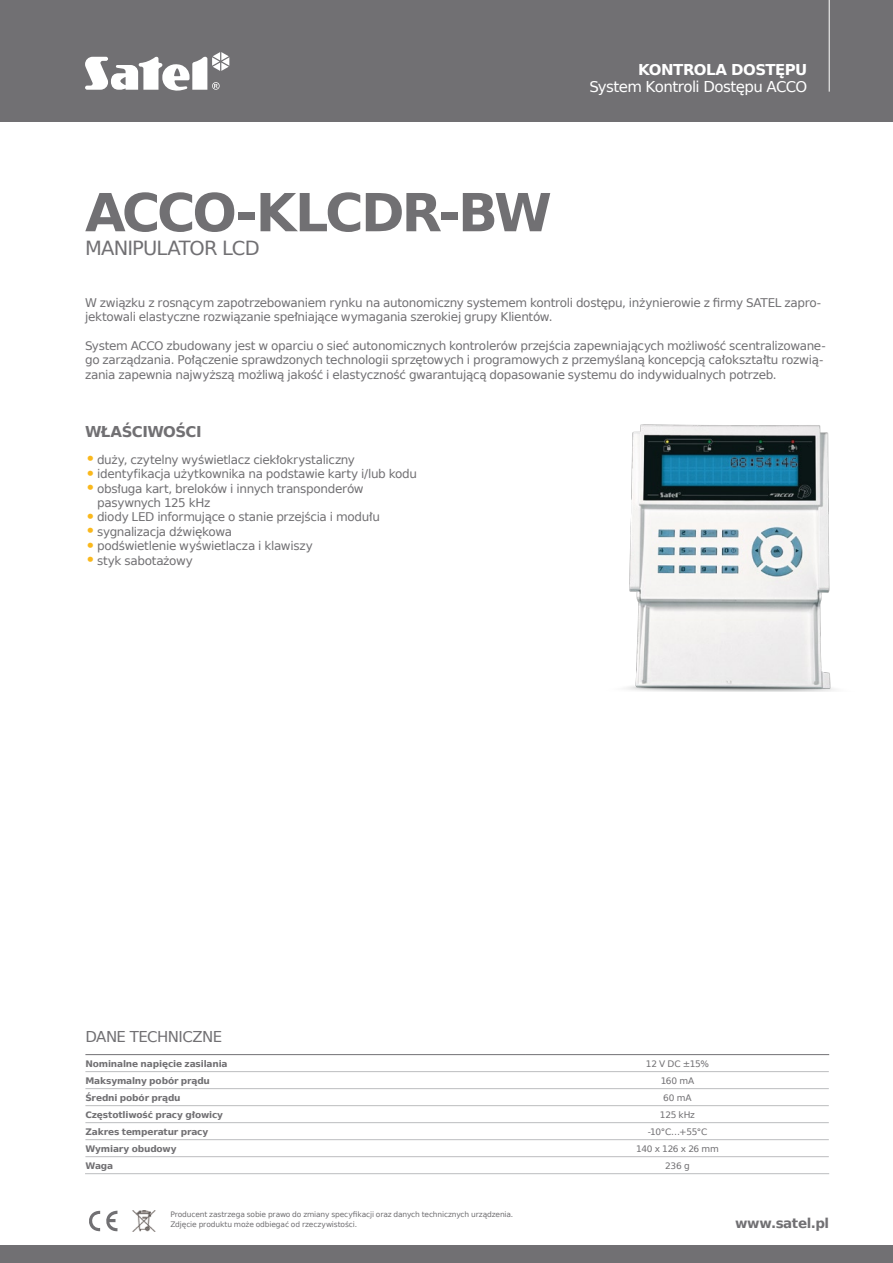
<style>
.page{position:relative;width:893px;height:1263px;background:#fff}
.page>*{position:absolute;margin:0;border:0;box-sizing:border-box;transform-origin:0 0}
.t1{font:700 52.5px "Prima Sans EU";letter-spacing:-.06em;color:#717073}
.t2{font:19.5px "Prima Sans EU";letter-spacing:-.045em;color:#717073}
.t3{font:15px "Prima Sans EU";letter-spacing:-.035em;color:#fff}
.t4{font:700 15px "Prima Sans EU";letter-spacing:-.035em;color:#fff}
.t5{font:15px "Prima Sans EU";letter-spacing:-.04em;color:#717073}
.t6{font:700 15px "Prima Sans EU";letter-spacing:-.04em;color:#717073}
.t7{font:700 13.5px "Prima Sans EU";letter-spacing:-.03em;color:#717073}
.t8{font:12px/14.4px "Prima Sans EU";letter-spacing:-.025em;color:#717073}
.t9{font:700 9px "Prima Sans EU";letter-spacing:-.02em;color:#717073}
.t10{font:9px "Prima Sans EU";letter-spacing:-.035em;color:#717073}
.t11{font:7.5px/10.5px "Prima Sans EU";letter-spacing:-.015em;color:#717073}
.s1{font-size:18px;color:#fab81c}
</style>
<div class="page">
<div style="left:0;top:0;width:893px;height:121px;background:#717073"></div>
<svg style="left:85px;top:52px;width:144px;height:39px"></svg>
<hr style="left:829px;top:0;width:1px;height:92px;background:#fff">
<img style="left:132px;top:1210px;width:24px;height:22px">
<svg style="left:89px;top:1210px;width:28px;height:22px"></svg>
<div style="left:0;top:1245px;width:893px;height:18px;background:#717073"></div>
<hr style="left:85px;top:1071px;width:441px;height:1px;background:#bcbdbf">
<hr style="left:85px;top:1088px;width:441px;height:1px;background:#bcbdbf">
<hr style="left:85px;top:1105px;width:441px;height:1px;background:#bcbdbf">
<hr style="left:85px;top:1122px;width:441px;height:1px;background:#bcbdbf">
<hr style="left:85px;top:1139px;width:441px;height:1px;background:#bcbdbf">
<hr style="left:85px;top:1156px;width:441px;height:1px;background:#bcbdbf">
<hr style="left:85px;top:1173px;width:441px;height:1px;background:#bcbdbf">
<hr style="left:526px;top:1071px;width:303px;height:1px;background:#bcbdbf">
<hr style="left:526px;top:1088px;width:303px;height:1px;background:#bcbdbf">
<hr style="left:526px;top:1105px;width:303px;height:1px;background:#bcbdbf">
<hr style="left:526px;top:1122px;width:303px;height:1px;background:#bcbdbf">
<hr style="left:526px;top:1139px;width:303px;height:1px;background:#bcbdbf">
<hr style="left:526px;top:1156px;width:303px;height:1px;background:#bcbdbf">
<hr style="left:526px;top:1173px;width:303px;height:1px;background:#bcbdbf">
<hr style="left:85px;top:1054px;width:441px;height:1px;background:#717073">
<hr style="left:526px;top:1054px;width:303px;height:1px;background:#717073">
<img style="left:626px;top:425px;width:209px;height:266px">
<h1 class="t1" style="left:85px;top:176px;width:468px">ACCO-KLCDR-BW</h1>
<h2 class="t2" style="left:85px;top:234px;width:176px">MANIPULATOR LCD</h2>
<p class="t4" style="left:638px;top:59px;width:171px">KONTROLA DOSTĘPU</p>
<p class="t3" style="left:589px;top:76px;width:220px">System Kontroli Dostępu ACCO</p>
<p class="t8" style="left:85px;top:295px;width:738px">W związku z rosnącym zapotrzebowaniem rynku na autonomiczny systemem kontroli dostępu, inżynierowie z firmy SATEL zapro&shy;jektowali elastyczne rozwiązanie spełniające wymagania szerokiej grupy Klientów.</p>
<p class="t8" style="left:85px;top:338px;width:742px">System ACCO zbudowany jest w oparciu o sieć autonomicznych kontrolerów przejścia zapewniających możliwość scentralizowane&shy;go zarządzania. Połączenie sprawdzonych technologii sprzętowych i programowych z przemyślaną koncepcją całokształtu rozwią&shy;zania zapewnia najwyższą możliwą jakość i elastyczność gwarantującą dopasowanie systemu do indywidualnych potrzeb.</p>
<p class="t6" style="left:85px;top:421px;width:118px">WŁAŚCIWOŚCI</p>
<p class="t8" style="left:85px;top:452px;width:272px"><span class="s1">•</span>duży, czytelny wyświetlacz ciekłokrystaliczny</p>
<p class="t8" style="left:85px;top:466px;width:334px"><span class="s1">•</span>identyfikacja użytkownika na podstawie karty i/lub kodu</p>
<p class="t8" style="left:97px;top:481px;width:268px;text-indent:-12px"><span class="s1">•</span>obsługa kart, breloków i innych transponderów pasywnych 125 kHz</p>
<p class="t8" style="left:85px;top:510px;width:296px"><span class="s1">•</span>diody LED informujące o stanie przejścia i modułu</p>
<p class="t8" style="left:85px;top:524px;width:149px"><span class="s1">•</span>sygnalizacja dźwiękowa</p>
<p class="t8" style="left:85px;top:538px;width:229px"><span class="s1">•</span>podświetlenie wyświetlacza i klawiszy</p>
<p class="t8" style="left:85px;top:553px;width:109px"><span class="s1">•</span>styk sabotażowy</p>
<p class="t5" style="left:85px;top:1026px;width:138px">DANE TECHNICZNE</p>
<p class="t9" style="left:85px;top:1057px;width:144px">Nominalne napięcie zasilania</p>
<p class="t10" style="left:646px;top:1057px;width:65px">12 V DC ±15%</p>
<p class="t9" style="left:85px;top:1074px;width:126px">Maksymalny pobór prądu</p>
<p class="t10" style="left:661px;top:1074px;width:35px">160 mA</p>
<p class="t9" style="left:85px;top:1091px;width:97px">Średni pobór prądu</p>
<p class="t10" style="left:663px;top:1091px;width:30px">60 mA</p>
<p class="t9" style="left:85px;top:1108px;width:139px">Częstotliwość pracy głowicy</p>
<p class="t10" style="left:660px;top:1108px;width:37px">125 kHz</p>
<p class="t9" style="left:85px;top:1125px;width:124px">Zakres temperatur pracy</p>
<p class="t10" style="left:648px;top:1125px;width:61px">-10°C…+55°C</p>
<p class="t9" style="left:85px;top:1142px;width:93px">Wymiary obudowy</p>
<p class="t10" style="left:636px;top:1142px;width:84px">140 x 126 x 26 mm</p>
<p class="t9" style="left:85px;top:1159px;width:29px">Waga</p>
<p class="t10" style="left:665px;top:1159px;width:26px">236 g</p>
<p class="t11" style="left:170px;top:1209px;width:344px">Producent zastrzega sobie prawo do zmiany specyfikacji oraz danych technicznych urządzenia.<br>Zdjęcie produktu może odbiegać od rzeczywistości.</p>
<p class="t7" style="left:735px;top:1213px;width:96px">www.satel.pl</p>
</div>
